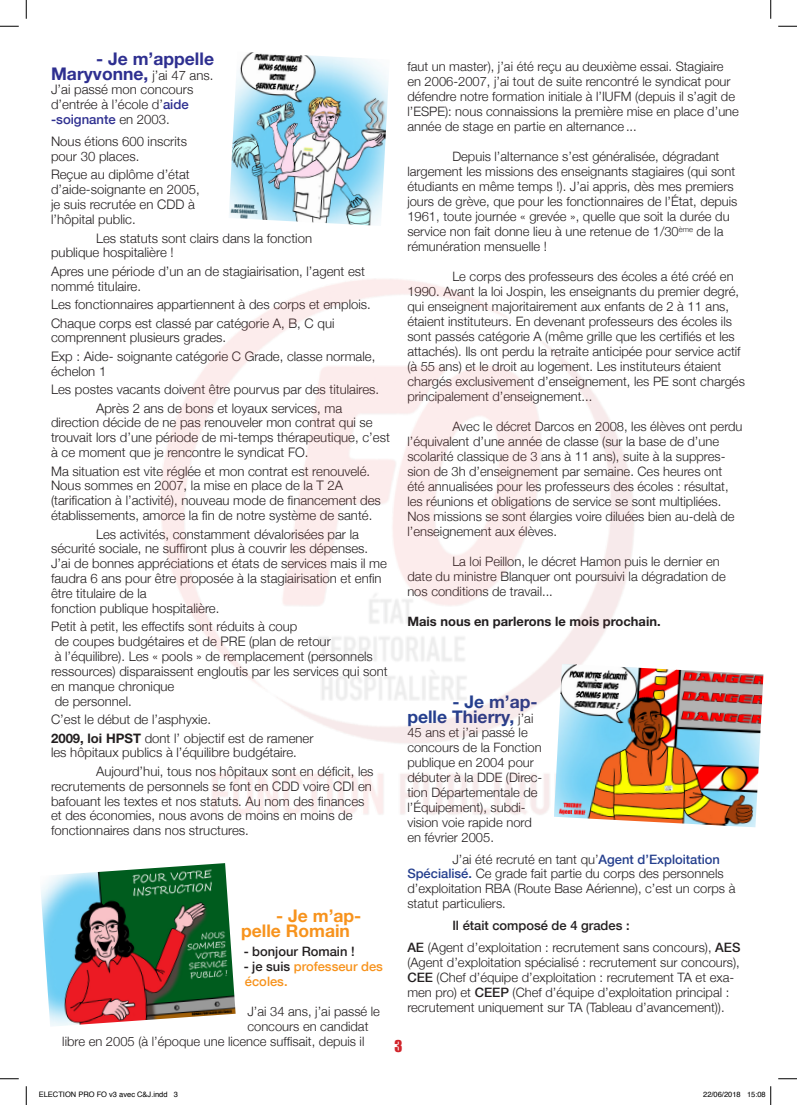
<style>
.page{position:relative;width:797px;height:1105px;background:#fff}
.page>*{position:absolute;margin:0;border:0;box-sizing:border-box;transform-origin:0 0}
.t1{font:700 17.5px/14.9px "Helvetica Neue";color:#2e2f90;text-align:right}
.t2{font:700 17.5px/15px "Helvetica Neue";color:#253f8e;text-align:right}
.t3{font:700 17.5px/14.9px "Helvetica Neue";color:#f7931d}
.t4{font:15px "Impact";color:#d1232a}
.t5{font:300 13.12px/14.9px "Helvetica Neue";color:#231f20}
.t6{font:300 13px/15px "Helvetica Neue";color:#231f20}
.t7{font:700 13px "Helvetica Neue";color:#231f20}
.t8{font:500 13px/15px "Helvetica Neue";color:#f7931d}
.t9{font:500 13px "Helvetica Neue";color:#231f20}
.t10{font:7.5px "Helvetica";color:#000}
.s1{font-weight:300;font-size:13.12px;color:#231f20}
.s2{font-weight:500;color:#2e2f90}
.s3{font-weight:700}
.s4{font-weight:300;font-size:13px;color:#231f20}
.s5{font-weight:500;color:#253f8e}
.s6{font-weight:500}
.s7{color:#231f20}
</style>
<div class="page">
<img style="left:41px;top:863px;width:195px;height:163px">
<img style="left:229px;top:52px;width:159px;height:174px">
<img style="left:554px;top:664px;width:209px;height:163px">
<svg style="left:0;top:25px;width:19px;height:2px"></svg>
<svg style="left:778px;top:25px;width:19px;height:2px"></svg>
<svg style="left:0;top:1078px;width:19px;height:1px"></svg>
<svg style="left:778px;top:1078px;width:19px;height:1px"></svg>
<svg style="left:25px;top:0;width:2px;height:19px"></svg>
<svg style="left:25px;top:1086px;width:2px;height:19px"></svg>
<svg style="left:770px;top:0;width:1px;height:19px"></svg>
<svg style="left:770px;top:1086px;width:1px;height:19px"></svg>
<h1 class="t1" style="left:51px;top:51px;width:164px">- Je m’appelle<br>Maryvonne, <span class="s1">j’ai 47 ans.</span></h1>
<p class="t5" style="left:51px;top:82px;width:144px">J’ai passé mon concours d’entrée à l’école d’<span class="s2">aide -soignante</span> en 2003.</p>
<p class="t5" style="left:51px;top:133px;width:137px">Nous étions 600 inscrits pour 30 places.</p>
<p class="t5" style="left:51px;top:167px;width:150px">Reçue au diplôme d’état d’aide-soignante en 2005, je suis recrutée en CDD à l’hôpital public.</p>
<p class="t5" style="left:51px;top:230px;width:262px;text-indent:45px">Les statuts sont clairs dans la fonction publique hospitalière !</p>
<p class="t5" style="left:51px;top:263px;width:315px">Apres une période d’un an de stagiairisation, l’agent est nommé titulaire.</p>
<p class="t5" style="left:51px;top:294px;width:321px;line-height:18.4px">Les fonctionnaires appartiennent à des corps et emplois.<br>Chaque corps est classé par catégorie A, B, C qui</p>
<p class="t5" style="left:51px;top:328px;width:326px;line-height:18.4px">comprennent plusieurs grades.<br>Exp : Aide- soignante catégorie C Grade, classe normale,</p>
<p class="t5" style="left:51px;top:363px;width:57px">échelon 1</p>
<p class="t5" style="left:51px;top:381px;width:329px">Les postes vacants doivent être pourvus par des titulaires.</p>
<p class="t5" style="left:96px;top:400px;width:248px">Après 2 ans de bons et loyaux services, ma</p>
<p class="t5" style="left:51px;top:414px;width:340px">direction décide de ne pas renouveler mon contrat qui se trouvait lors d’une période de mi-temps thérapeutique, c’est à ce moment que je rencontre le syndicat FO.</p>
<p class="t5" style="left:51px;top:463px;width:331px">Ma situation est vite réglée et mon contrat est renouvelé.<br>Nous sommes en 2007, la mise en place de la T 2A (tarification à l’activité), nouveau mode de financement des établissements, amorce la fin de notre système de santé.</p>
<p class="t5" style="left:51px;top:526px;width:337px;text-indent:45px">Les activités, constamment dévalorisées par la sécurité sociale, ne suffiront plus à couvrir les dépenses.<br>J’ai de bonnes appréciations et états de services mais il me faudra 6 ans pour être proposée à la stagiairisation et enfin être titulaire de la<br>fonction publique hospitalière.</p>
<p class="t5" style="left:51px;top:618px;width:338px">Petit à petit, les effectifs sont réduits à coup<br>de coupes budgétaires et de PRE (plan de retour<br>à l’équilibre). Les « pools » de remplacement (personnels ressources) disparaissent engloutis par les services qui sont en manque chronique<br>de personnel.</p>
<p class="t5" style="left:51px;top:709px;width:264px;line-height:18.4px">C’est le début de l’asphyxie.<br><span class="s3">2009, loi HPST</span> dont l’ objectif est de ramener</p>
<p class="t5" style="left:96px;top:743px;width:279px;line-height:18.4px;text-indent:-45px">les hôpitaux publics à l’équilibre budgétaire.<br>Aujourd’hui, tous nos hôpitaux sont en déficit, les</p>
<p class="t5" style="left:51px;top:778px;width:322px">recrutements de personnels se font en CDD voire CDI en bafouant les textes et nos statuts. Au nom des finances et des économies, nous avons de moins en moins de fonctionnaires dans nos structures.</p>
<p class="t6" style="left:407px;top:58px;width:333px">faut un master), j’ai été reçu au deuxième essai. Stagiaire en 2006-2007, j’ai tout de suite rencontré le syndicat pour défendre notre formation initiale à l’IUFM (depuis il s’agit de l’ESPE): nous connaissions la première mise en place d’une année de stage en partie en alternance...</p>
<p class="t6" style="left:407px;top:148px;width:332px;text-indent:45px">Depuis l’alternance s’est généralisée, dégradant largement les missions des enseignants stagiaires (qui sont étudiants en même temps !). J’ai appris, dès mes premiers jours de grève, que pour les fonctionnaires de l’État, depuis 1961, toute journée « grevée », quelle que soit la durée du service non fait donne lieu à une retenue de 1/30<sup>ème</sup> de la rémunération mensuelle !</p>
<p class="t6" style="left:407px;top:268px;width:339px;text-indent:45px">Le corps des professeurs des écoles a été créé en 1990. Avant la loi Jospin, les enseignants du premier degré, qui enseignent majoritairement aux enfants de 2 à 11 ans, étaient instituteurs. En devenant professeurs des écoles ils sont passés catégorie A (même grille que les certifiés et les attachés). Ils ont perdu la retraite anticipée pour service actif (à 55 ans) et le droit au logement. Les instituteurs étaient chargés exclusivement d’enseignement, les PE sont chargés principalement d’enseignement...</p>
<p class="t6" style="left:407px;top:418px;width:337px;text-indent:45px">Avec le décret Darcos en 2008, les élèves ont perdu l’équivalent d’une année de classe (sur la base de d’une scolarité classique de 3 ans à 11 ans), suite à la suppres&shy;sion de 3h d’enseignement par semaine. Ces heures ont été annualisées pour les professeurs des écoles : résultat, les réunions et obligations de service se sont multipliées.<br>Nos missions se sont élargies voire diluées bien au-delà de l’enseignement aux élèves.</p>
<p class="t6" style="left:407px;top:553px;width:320px;text-indent:45px">La loi Peillon, le décret Hamon puis le dernier en date du ministre Blanquer ont poursuivi la dégradation de nos conditions de travail...</p>
<p class="t7" style="left:407px;top:614px;width:255px">Mais nous en parlerons le mois prochain.</p>
<h1 class="t2" style="left:407px;top:693px;width:132px">- Je m’ap-<br>pelle Thierry, <span class="s4">j’ai</span></h1>
<p class="t6" style="left:407px;top:725px;width:137px">45 ans et j’ai passé le concours de la Fonction publique en 2004 pour débuter à la DDE (Direc&shy;tion Départementale de l’Équipement), subdi&shy;vision voie rapide nord en février 2005.</p>
<p class="t6" style="left:407px;top:851px;width:329px;text-indent:45px">J’ai été recruté en tant qu’<span class="s5">Agent d’Exploitation Spécialisé.</span> Ce grade fait partie du corps des personnels d’exploitation RBA (Route Base Aérienne), c’est un corps à statut particuliers.</p>
<p class="t6" style="left:407px;top:914px;width:334px;line-height:22px;text-indent:45px"><span class="s6">Il était composé de 4 grades :<br>AE</span> (Agent d’exploitation : recrutement sans concours), <span class="s6">AES</span></p>
<p class="t6" style="left:407px;top:954px;width:334px">(Agent d’exploitation spécialisé : recrutement sur concours), <span class="s6">CEE</span> (Chef d’équipe d’exploitation : recrutement TA et exa&shy;men pro) et <span class="s6">CEEP</span> (Chef d’équipe d’exploitation principal : recrutement uniquement sur TA (Tableau d’avancement)).</p>
<h1 class="t3" style="left:241px;top:908px;width:122px;text-indent:35px">- Je m’ap&shy;pelle Romain</h1>
<p class="t9" style="left:244px;top:941px;width:112px">- bonjour Romain !</p>
<p class="t8" style="left:244px;top:959px;width:141px"><span class="s7">- je suis</span> professeur des écoles.</p>
<p class="t6" style="left:247px;top:1003px;width:134px">J’ai 34 ans, j’ai passé le</p>
<p class="t6" style="left:247px;top:1018px;width:123px">concours en candidat</p>
<p class="t6" style="left:62px;top:1033px;width:303px">libre en 2005 (à l’époque une licence suffisait, depuis il</p>
<p class="t4" style="left:394px;top:1034px;width:9px">3</p>
<p class="t10" style="left:39px;top:1089px;width:141px">ELECTION PRO FO v3 avec C&amp;J.indd 3</p>
<p class="t10" style="left:703px;top:1089px;width:64px">22/06/2018 15:08</p>
</div>
